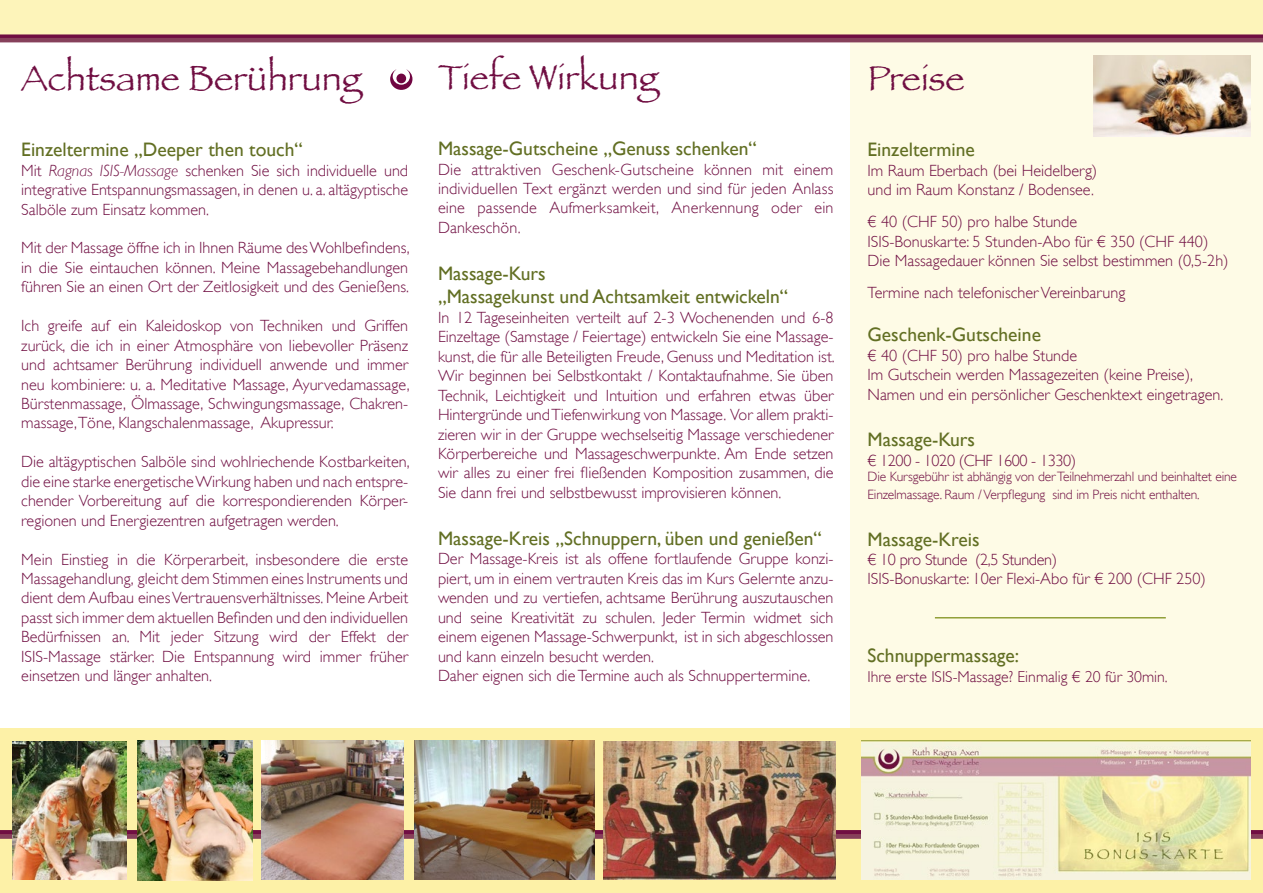
<style>
.page{position:relative;width:1263px;height:893px;background:#fff}
.page>*{position:absolute;margin:0;border:0;box-sizing:border-box;transform-origin:0 0}
.t1{font:36px "Papyrus";color:#700e42}
.t2{font:19.5px/23.4px "Gill Sans";color:#626f23}
.t3{font:300 16.2px/19.5px "Gill Sans";color:#700e42;text-align:justify}
.t4{font:300 16.2px "Gill Sans";letter-spacing:-.025em;color:#700e42}
.t5{font:300 15.75px "Gill Sans";color:#700e42}
.t6{font:300 13.5px/18px "Gill Sans";letter-spacing:-.01em;color:#700e42}
.s1{font-style:italic}
</style>
<div class="page">
<div style="left:850px;top:0;width:413px;height:893px;background:#fefbe6"></div>
<div style="left:0;top:728px;width:1263px;height:165px;background:#fdf1a7"></div>
<div style="left:0;top:0;width:1263px;height:38px;background:#fdf4ba"></div>
<div style="left:0;top:834px;width:1263px;height:5px;background:#86405b"></div>
<svg style="left:0;top:830px;width:1263px;height:4px"></svg>
<img style="left:138px;top:740px;width:114px;height:140px">
<img style="left:13px;top:741px;width:114px;height:139px">
<div style="left:0;top:34px;width:1263px;height:5px;background:#700e42"></div>
<hr style="left:0;top:38px;width:1263px;height:4px;background:#86405b">
<hr style="left:935px;top:617px;width:231px;height:1px;background:#919f39">
<img style="left:604px;top:741px;width:232px;height:138px">
<img style="left:861px;top:741px;width:389px;height:138px">
<img style="left:261px;top:740px;width:143px;height:140px">
<img style="left:415px;top:740px;width:179px;height:139px">
<svg style="left:390px;top:69px;width:22px;height:21px"></svg>
<img style="left:1094px;top:55px;width:156px;height:82px">
<h1 class="t1" style="left:21px;top:56px;width:341px">Achtsame Berührung</h1>
<p class="t2" style="left:21px;top:138px;width:283px">Einzeltermine „Deeper then touch“</p>
<p class="t3" style="left:21px;top:160px;width:388px">Mit <span class="s1">Ragnas ISIS-Massage</span> schenken Sie sich individuelle und integrative Entspannungsmassagen, in denen u. a. altägyptische Salböle zum Einsatz kommen.</p>
<p class="t3" style="left:21px;top:238px;width:390px">Mit der Massage öffne ich in Ihnen Räume des Wohlbefindens, in die Sie eintauchen können. Meine Massagebehandlungen führen Sie an einen Ort der Zeitlosigkeit und des Genießens.</p>
<p class="t3" style="left:21px;top:315px;width:390px">Ich greife auf ein Kaleidoskop von Techniken und Griffen zurück, die ich in einer Atmosphäre von liebevoller Präsenz und achtsamer Berührung individuell anwende und immer neu kombiniere: u. a. Meditative Massage, Ayurvedamassage, Bürstenmassage, Ölmassage, Schwingungsmassage, Chakren&shy;massage,Töne, Klangschalenmassage, Akupressur.</p>
<p class="t3" style="left:21px;top:451px;width:390px">Die altägyptischen Salböle sind wohlriechende Kostbarkeiten, die eine starke energetische Wirkung haben und nach entspre&shy;chender Vorbereitung auf die korrespondierenden Körper&shy;regionen und Energiezentren aufgetragen werden.</p>
<p class="t3" style="left:21px;top:549px;width:388px">Mein Einstieg in die Körperarbeit, insbesondere die erste Massagehandlung, gleicht dem Stimmen eines Instruments und dient dem Aufbau eines Vertrauensverhältnisses. Meine Arbeit passt sich immer dem aktuellen Befinden und den individuellen Bedürfnissen an. Mit jeder Sitzung wird der Effekt der ISIS-Massage stärker. Die Entspannung wird immer früher einsetzen und länger anhalten.</p>
<h1 class="t1" style="left:438px;top:55px;width:221px">Tiefe Wirkung</h1>
<p class="t2" style="left:438px;top:137px;width:320px">Massage-Gutscheine „Genuss schenken“</p>
<p class="t3" style="left:438px;top:159px;width:397px">Die attraktiven Geschenk-Gutscheine können mit einem individuellen Text ergänzt werden und sind für jeden Anlass eine passende Aufmerksamkeit, Anerkennung oder ein Dankeschön.</p>
<p class="t2" style="left:438px;top:262px;width:352px">Massage-Kurs<br>„Massagekunst und Achtsamkeit entwickeln“</p>
<p class="t3" style="left:438px;top:307px;width:398px">In 12 Tageseinheiten verteilt auf 2-3 Wochenenden und 6-8<br>Einzeltage (Samstage / Feiertage) entwickeln Sie eine Massage&shy;kunst, die für alle Beteiligten Freude, Genuss und Meditation ist.<br>Wir beginnen bei Selbstkontakt / Kontaktaufnahme. Sie üben Technik, Leichtigkeit und Intuition und erfahren etwas über Hintergründe und Tiefenwirkung von Massage. Vor allem prakti&shy;zieren wir in der Gruppe wechselseitig Massage verschiedener Körperbereiche und Massageschwerpunkte. Am Ende setzen wir alles zu einer frei fließenden Komposition zusammen, die Sie dann frei und selbstbewusst improvisieren können.</p>
<p class="t2" style="left:438px;top:526px;width:385px">Massage-Kreis „Schnuppern, üben und genießen“</p>
<p class="t3" style="left:438px;top:549px;width:397px;text-align:left">Der Massage-Kreis ist als offene fortlaufende Gruppe konzi&shy;piert, um in einem vertrauten Kreis das im Kurs Gelernte anzu&shy;wenden und zu vertiefen, achtsame Berührung auszutauschen und seine Kreativität zu schulen. Jeder Termin widmet sich einem eigenen Massage-Schwerpunkt, ist in sich abgeschlossen und kann einzeln besucht werden.<br>Daher eignen sich die Termine auch als Schnuppertermine.</p>
<h1 class="t1" style="left:867px;top:56px;width:99px">Preise</h1>
<p class="t2" style="left:867px;top:138px;width:109px">Einzeltermine</p>
<p class="t3" style="left:867px;top:160px;width:231px">Im Raum Eberbach (bei Heidelberg) und im Raum Konstanz / Bodensee.</p>
<p class="t3" style="left:867px;top:211px;width:363px;text-align:left">€ 40 (CHF 50) pro halbe Stunde<br>ISIS-Bonuskarte: 5 Stunden-Abo für € 350 (CHF 440)<br>Die Massagedauer können Sie selbst bestimmen (0,5-2h)</p>
<p class="t3" style="left:867px;top:283px;width:259px">Termine nach telefonischer Vereinbarung</p>
<p class="t2" style="left:867px;top:323px;width:175px">Geschenk-Gutscheine</p>
<p class="t3" style="left:867px;top:345px;width:357px;text-align:left">€ 40 (CHF 50) pro halbe Stunde<br>Im Gutschein werden Massagezeiten (keine Preise),<br>Namen und ein persönlicher Geschenktext eingetragen.</p>
<p class="t2" style="left:867px;top:428px;width:109px">Massage-Kurs</p>
<p class="t4" style="left:867px;top:448px;width:210px">€ 1200 - 1020 (CHF 1600 - 1330)</p>
<p class="t6" style="left:867px;top:467px;width:371px">Die Kursgebühr ist abhängig von der Teilnehmerzahl und beinhaltet eine<br>Einzelmassage. Raum / Verpflegung sind im Preis nicht enthalten.</p>
<p class="t2" style="left:867px;top:527px;width:114px">Massage-Kreis</p>
<p class="t3" style="left:867px;top:549px;width:340px">€ 10 pro Stunde (2,5 Stunden)<br>ISIS-Bonuskarte: 10er Flexi-Abo für € 200 (CHF 250)</p>
<p class="t2" style="left:867px;top:644px;width:153px">Schnuppermassage:</p>
<p class="t5" style="left:867px;top:664px;width:302px">Ihre erste ISIS-Massage? Einmalig € 20 für 30min.</p>
</div>
